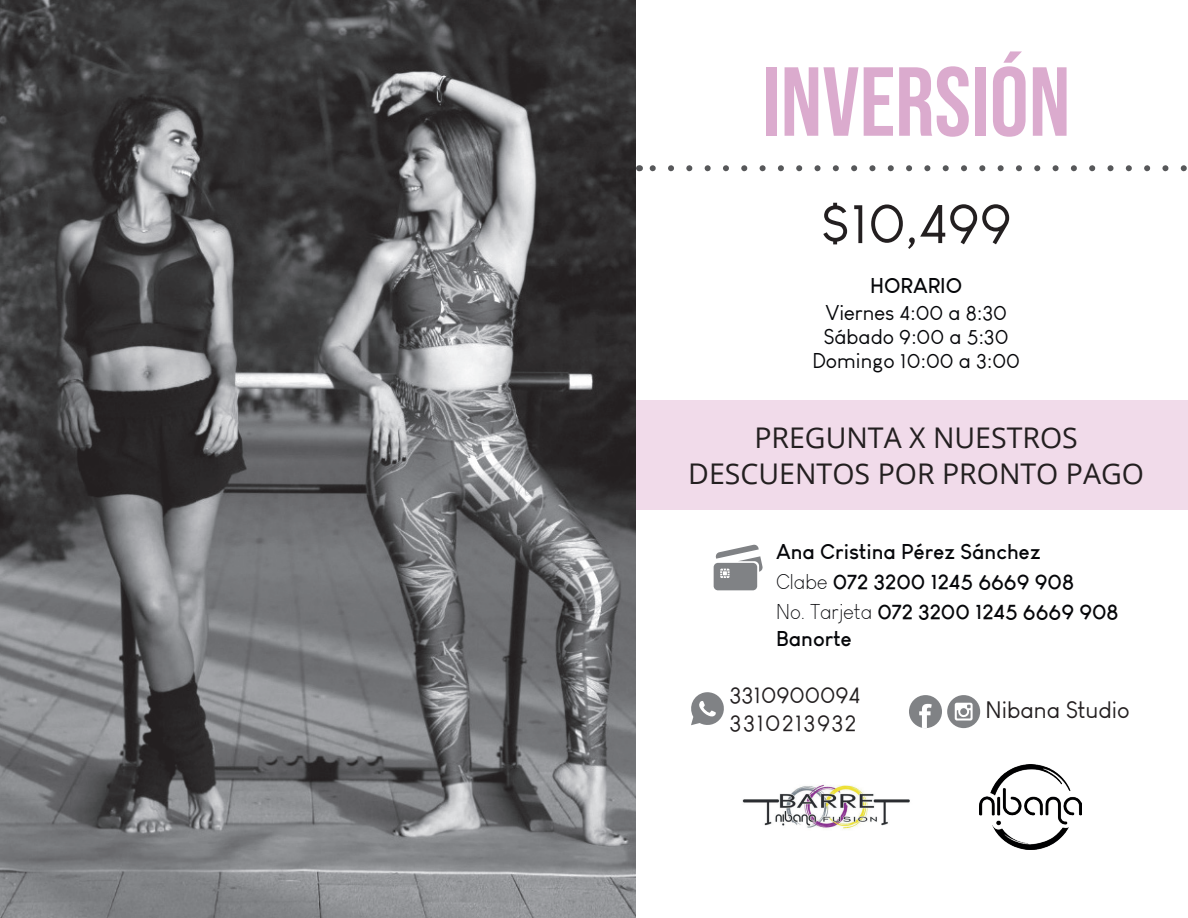
<style>
.page{position:relative;width:1188px;height:918px;background:#fff}
.page>*{position:absolute;margin:0;border:0;box-sizing:border-box;transform-origin:0 0}
.t1{font:97.8px "Bebas Neue";color:#dbabce}
.t2{font:57px "Louis George Cafe";color:#231f20}
.t3{font:28.5px/36px "Open Sans";color:#231f20;text-align:center}
.t4{font:23.4px/28px "Louis George Cafe";letter-spacing:.03em;color:#231f20}
.t5{font:23.4px "Louis George Cafe";color:#231f20}
.t6{font:700 21px/30px "Louis George Cafe";color:#050609}
.t7{font:21px/24px "Louis George Cafe";color:#050609;text-align:center}
.s1{font-weight:300}
</style>
<div class="page">
<div style="left:576px;top:401px;width:612px;height:109px;background:#f1dbea"></div>
<svg style="left:649px;top:165px;width:538px;height:6px"></svg>
<svg style="left:909px;top:695px;width:33px;height:33px"></svg>
<div style="left:947px;top:695px;width:33px;height:33px;background:#808285;border-radius:50%"></div>
<svg style="left:955px;top:703px;width:18px;height:18px"></svg>
<svg style="left:691px;top:692px;width:33px;height:34px"></svg>
<img style="left:0;top:0;width:636px;height:918px">
<img style="left:742px;top:784px;width:168px;height:46px">
<img style="left:980px;top:764px;width:102px;height:85px">
<div style="left:714px;top:563px;width:43px;height:27px;background:#808285;border-radius:4px"></div>
<svg style="left:715px;top:544px;width:48px;height:34px"></svg>
<h1 class="t1" style="left:762px;top:47px;width:310px">INVERSIÓN</h1>
<h2 class="t2" style="left:821px;top:189px;width:193px">$10,499</h2>
<p class="t6" style="left:870px;top:270px;width:93px">HORARIO</p>
<p class="t7" style="left:812px;top:301px;width:209px">Viernes 4:00 a 8:30<br>Sábado 9:00 a 5:30<br>Domingo 10:00 a 3:00</p>
<h3 class="t3" style="left:688px;top:419px;width:457px">PREGUNTA X NUESTROS<br>DESCUENTOS POR PRONTO PAGO</h3>
<p class="t6" style="left:776px;top:536px;width:344px">Ana Cristina Pérez Sánchez<br><span class="s1">Clabe</span> 072 3200 1245 6669 908<br><span class="s1">No. Tarjeta</span> 072 3200 1245 6669 908</p>
<p class="t6" style="left:776px;top:623px;width:77px">Banorte</p>
<p class="t4" style="left:730px;top:681px;width:132px">3310900094<br>3310213932</p>
<p class="t5" style="left:986px;top:696px;width:146px">Nibana Studio</p>
</div>
